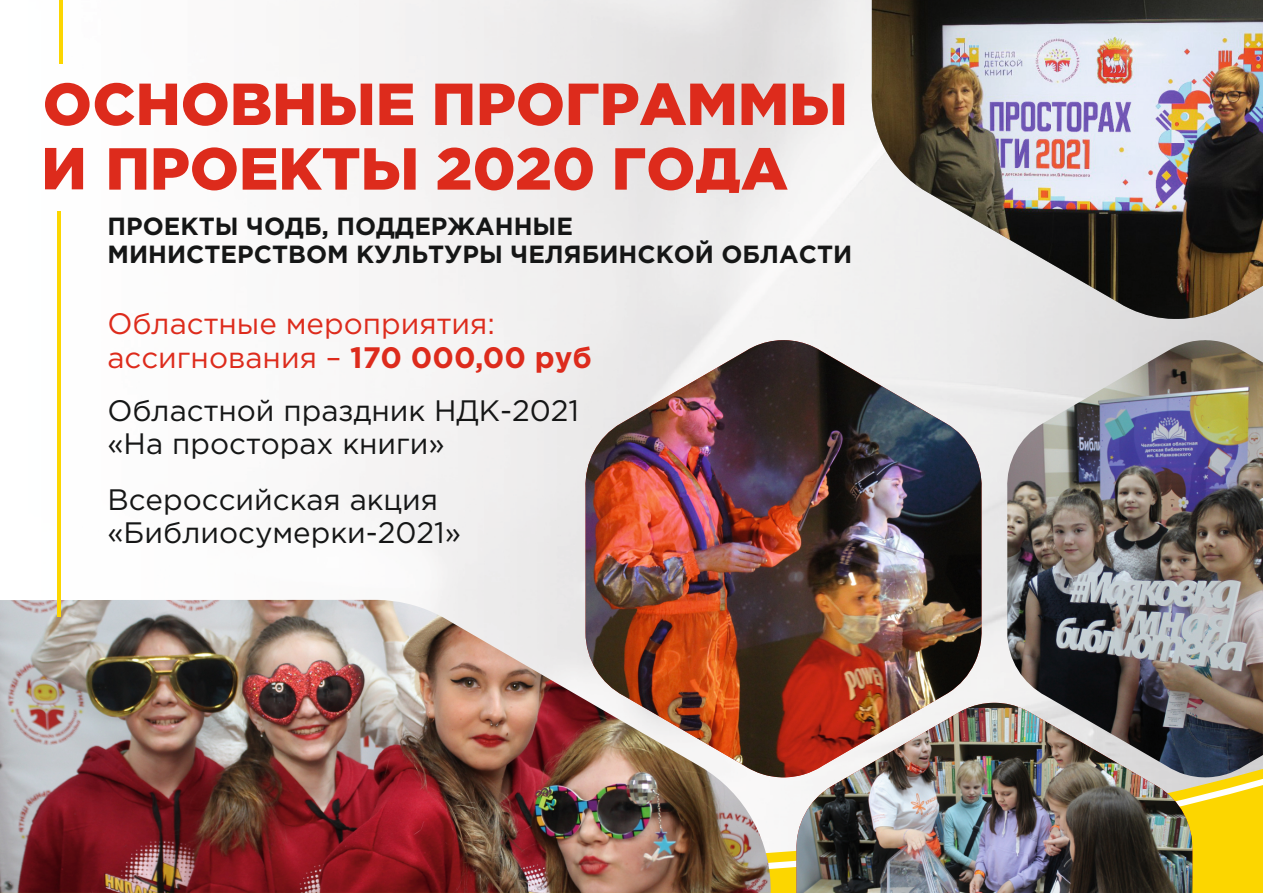
<style>
.page{position:relative;width:1263px;height:893px;background:#fff}
.page>*{position:absolute;margin:0;border:0;box-sizing:border-box;transform-origin:0 0}
.t1{font:29.55px/32.7px "Gotham Pro";color:#151616}
.t2{font:29.55px/33.5px "Gotham Pro";color:#dd2b1c}
.t3{font:700 24.75px/28px "Gotham Pro";color:#151616}
.s1{font-weight:700}
</style>
<div class="page">
<img style="left:45px;top:0;width:1218px;height:703px">
<svg style="left:772px;top:777px;width:491px;height:100px;fill:#fcd600"></svg>
<img style="left:870px;top:0;width:393px;height:319px">
<img style="left:796px;top:703px;width:396px;height:190px">
<img style="left:0;top:600px;width:772px;height:293px">
<img style="left:584px;top:340px;width:398px;height:437px">
<img style="left:1006px;top:340px;width:257px;height:437px">
<hr style="left:57px;top:211px;width:4px;height:406px;background:#fcd600">
<hr style="left:60px;top:0;width:3px;height:64px;background:#fcd600">
<svg style="left:109px;top:147px;width:679px;height:46px"></svg>
<svg style="left:45px;top:148px;width:38px;height:41px"></svg>
<svg style="left:45px;top:83px;width:799px;height:43px"></svg>
<p class="t3" style="left:108px;top:214px;width:746px">ПРОЕКТЫ ЧОДБ, ПОДДЕРЖАННЫЕ<br>МИНИСТЕРСТВОМ КУЛЬТУРЫ ЧЕЛЯБИНСКОЙ ОБЛАСТИ</p>
<p class="t2" style="left:107px;top:309px;width:486px">Областные мероприятия: ассигнования – <span class="s1">170 000,00 руб</span></p>
<p class="t1" style="left:107px;top:396px;width:473px">Областной праздник НДК-2021 «На просторах книги»</p>
<p class="t1" style="left:107px;top:486px;width:355px">Всероссийская акция «Библиосумерки-2021»</p>
</div>
